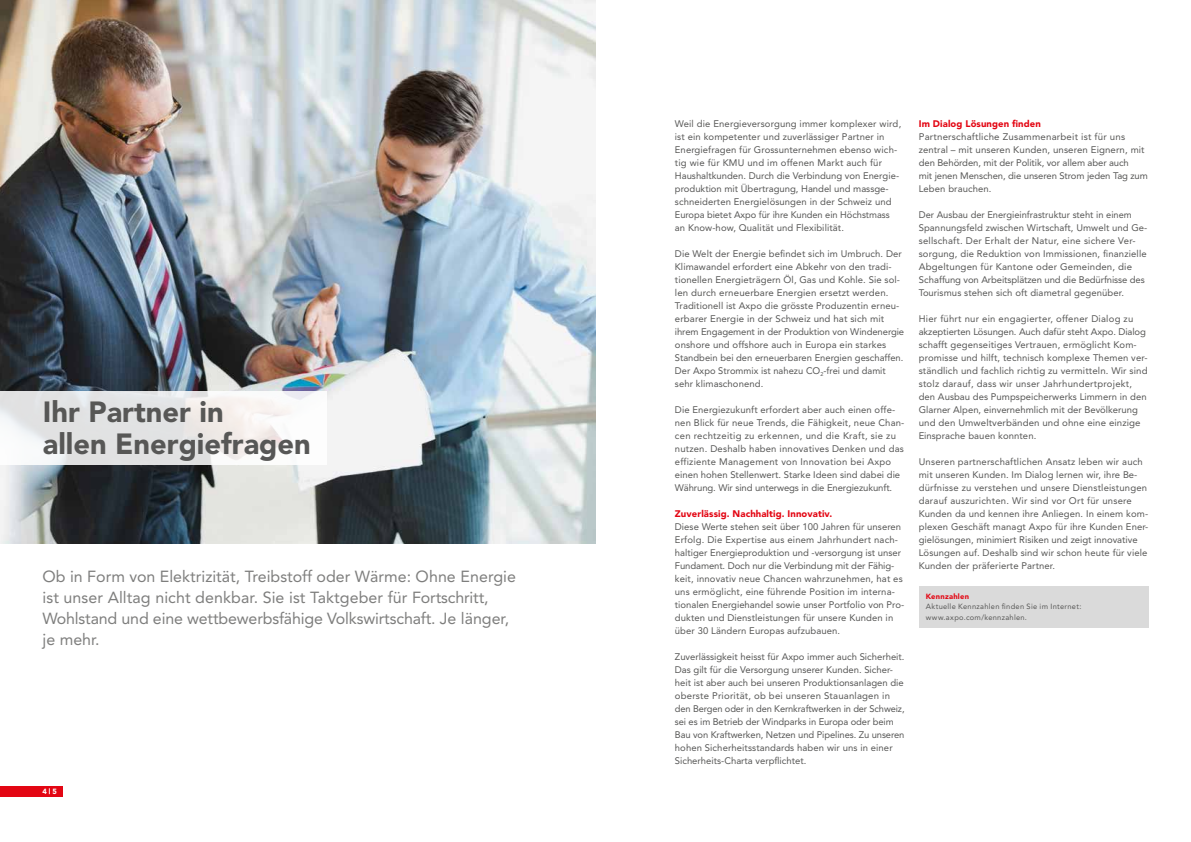
<style>
.page{position:relative;width:1191px;height:842px;background:#fff}
.page>*{position:absolute;margin:0;border:0;box-sizing:border-box;transform-origin:0 0}
.t1{font:900 29px/32px "Avenir";color:#575756}
.t2{font:16px/21px "Avenir";color:#7e7e7d}
.t3{font:9.5px/13px "Avenir";letter-spacing:.01em;color:#575756}
.t4{font:900 9.5px "Avenir";letter-spacing:.01em;color:#e30613}
.t5{font:9.4px "Avenir";letter-spacing:-.01em;color:#575756}
.t6{font:7.5px/10.7px "Avenir";letter-spacing:.04em;color:#575756}
.t7{font:900 7.5px "Avenir";letter-spacing:.035em;color:#e30613}
.t8{font:900 7.5px "Avenir";color:#fff}
.s1{font-size:9.4px}
.s2{font-size:9.5px}
</style>
<div class="page">
<div style="left:0;top:786px;width:63px;height:11px;background:#e30613"></div>
<img style="left:0;top:0;width:595px;height:543px">
<svg style="left:0;top:391px;width:327px;height:73px;fill:#e9e7e6"></svg>
<div style="left:918px;top:586px;width:230px;height:41px;background:#dadada"></div>
<h1 class="t1" style="left:43px;top:395px;width:270px">Ihr Partner in<br>allen Energiefragen</h1>
<h2 class="t2" style="left:43px;top:566px;width:475px">Ob in Form von Elektrizität, Treibstoff oder Wärme: Ohne Energie ist unser Alltag nicht denkbar. Sie ist Taktgeber für Fortschritt, Wohlstand und eine wettbewerbsfähige Volkswirtschaft. Je länger, je mehr.</h2>
<p class="t8" style="left:43px;top:787px;width:16px">4 | 5</p>
<p class="t3" style="left:675px;top:117px;width:228px">Weil die Energieversorgung immer komplexer wird, ist ein kompetenter und zuverlässiger Partner in Energiefragen für Grossunternehmen ebenso wich&shy;tig wie für KMU und im offenen Markt auch für Haushaltkunden. Durch die Verbindung von Energie&shy;produktion mit Übertragung, Handel und massge&shy;schneiderten Energielösungen in der Schweiz und Europa bietet Axpo für ihre Kunden ein Höchstmass an Know-how, Qualität und Flexibilität.</p>
<p class="t3" style="left:675px;top:247px;width:231px">Die Welt der Energie befindet sich im Umbruch. Der Klimawandel erfordert eine Abkehr von den tradi&shy;tionellen Energieträgern Öl, Gas und Kohle. Sie sol&shy;len durch erneuerbare Energien ersetzt werden.<br>Traditionell ist Axpo die grösste Produzentin erneu&shy;erbarer Energie in der Schweiz und hat sich mit ihrem Engagement in der Produktion von Windenergie onshore und offshore auch in Europa ein starkes Standbein bei den erneuerbaren Energien geschaffen.<br>Der Axpo Strommix ist nahezu CO<sub>2</sub>-frei und damit sehr klimaschonend.</p>
<p class="t3" style="left:675px;top:403px;width:231px">Die Energiezukunft erfordert aber auch einen offe&shy;nen Blick für neue Trends, die Fähigkeit, neue Chan&shy;cen rechtzeitig zu erkennen, und die Kraft, sie zu nutzen. Deshalb haben innovatives Denken und das effiziente Management von Innovation bei Axpo einen hohen Stellenwert. Starke Ideen sind dabei die Währung. Wir sind unterwegs in die Energiezukunft.</p>
<p class="t4" style="left:675px;top:508px;width:159px">Zuverlässig. Nachhaltig. Innovativ.</p>
<p class="t3" style="left:675px;top:520px;width:231px">Diese Werte stehen seit über 100 Jahren für unseren Erfolg. Die Expertise aus einem Jahrhundert nach&shy;haltiger Energieproduktion und -versorgung ist unser Fundament. Doch nur die Verbindung mit der Fähig&shy;keit, innovativ neue Chancen wahrzunehmen, hat es uns ermöglicht, eine führende Position im interna&shy;tionalen Energiehandel sowie unser Portfolio von Pro&shy;dukten und Dienstleistungen für unsere Kunden in über 30 Ländern Europas aufzubauen.</p>
<p class="t3" style="left:675px;top:650px;width:231px">Zuverlässigkeit heisst für Axpo immer auch Sicherheit.<br>Das gilt für die Versorgung unserer Kunden. Sicher&shy;heit ist aber auch bei unseren Produktionsanlagen die oberste Priorität, ob bei unseren Stauanlagen in den Bergen oder in den Kernkraftwerken in der Schweiz, sei es im Betrieb der Windparks in Europa oder beim Bau von Kraftwerken, Netzen und Pipelines. Zu unseren hohen Sicherheitsstandards haben wir uns in einer Sicherheits-Charta verpflichtet.</p>
<p class="t4" style="left:918px;top:118px;width:124px">Im Dialog Lösungen finden</p>
<p class="t3" style="left:918px;top:130px;width:227px">Partnerschaftliche Zusammenarbeit ist für uns zentral – mit unseren Kunden, unseren Eignern, mit den Behörden, mit der Politik, vor allem aber <span class="s1">auch</span></p>
<p class="t5" style="left:918px;top:170px;width:230px">mit jenen Menschen, die unseren Strom jeden <span class="s2">Tag zum</span></p>
<p class="t3" style="left:918px;top:182px;width:74px">Leben brauchen.</p>
<p class="t3" style="left:918px;top:208px;width:230px">Der Ausbau der Energieinfrastruktur steht in einem Spannungsfeld zwischen Wirtschaft, Umwelt und Ge&shy;sellschaft. Der Erhalt der Natur, eine sichere Ver&shy;sorgung, die Reduktion von Immissionen, finanzielle Abgeltungen für Kantone oder Gemeinden, die Schaffung von Arbeitsplätzen und die Bedürfnisse des Tourismus stehen sich oft diametral gegenüber.</p>
<p class="t3" style="left:918px;top:312px;width:230px">Hier führt nur ein engagierter, offener Dialog zu akzeptierten Lösungen. Auch dafür steht Axpo. Dialog schafft gegenseitiges Vertrauen, ermöglicht Kom&shy;promisse und hilft, technisch komplexe Themen ver&shy;ständlich und fachlich richtig zu vermitteln. Wir sind stolz darauf, dass wir unser Jahrhundertprojekt, den Ausbau des Pumpspeicherwerks Limmern in den Glarner Alpen, einvernehmlich mit der Bevölkerung und den Umweltverbänden und ohne eine einzige Einsprache bauen konnten.</p>
<p class="t3" style="left:918px;top:455px;width:231px">Unseren partnerschaftlichen Ansatz leben wir auch mit unseren Kunden. Im Dialog lernen wir, ihre Be&shy;dürfnisse zu verstehen und unsere Dienstleistungen darauf auszurichten. Wir sind vor Ort für unsere Kunden da und kennen ihre Anliegen. In einem kom&shy;plexen Geschäft managt Axpo für ihre Kunden Ener&shy;gielösungen, minimiert Risiken und zeigt innovative Lösungen auf. Deshalb sind wir schon heute für viele Kunden der präferierte Partner.</p>
<p class="t7" style="left:926px;top:592px;width:45px">Kennzahlen</p>
<p class="t6" style="left:926px;top:601px;width:157px">Aktuelle Kennzahlen finden Sie im Internet: www.axpo.com/kennzahlen.</p>
</div>
